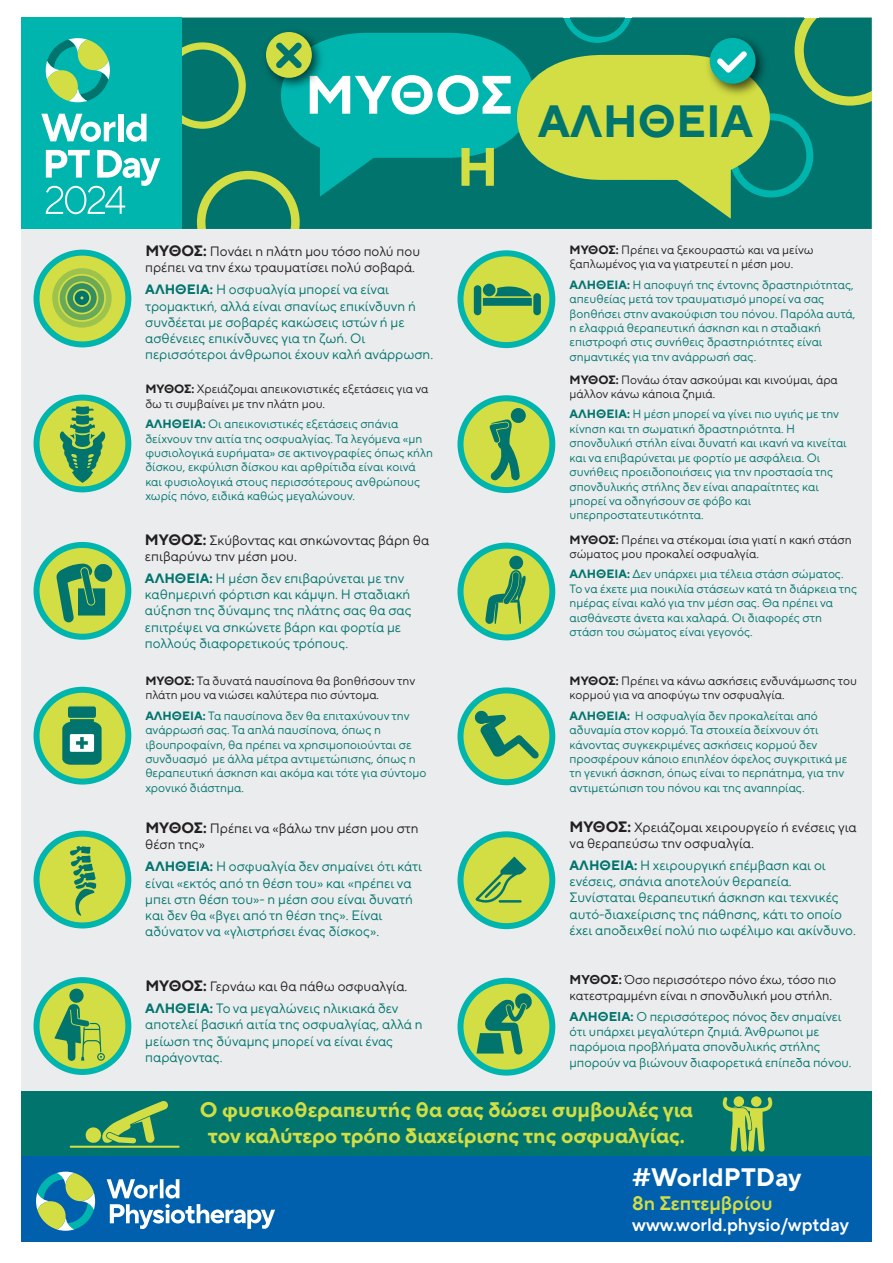
<style>
.page{position:relative;width:893px;height:1263px;background:#fff}
.page>*{position:absolute;margin:0;border:0;box-sizing:border-box;transform-origin:0 0}
.t1{font:700 54px "TT Norms Pro";letter-spacing:-.01em;color:#fff}
.t2{font:700 54px "TT Norms Pro";color:#d2de43}
.t3{font:700 45px "TT Norms Pro";color:#00746d}
.t4{font:700 25.2px "TT Norms Pro";color:#fff}
.t5{font:700 21px/25.2px "TT Norms Pro";color:#d2de43;text-align:center}
.t6{font:600 19.5px "TT Norms Pro";color:#d2de43}
.t7{font:600 18px "TT Norms Pro";color:#fff}
.t8{font:13.5px/16.2px "TT Norms Pro";color:#00746d}
.t9{font:13.5px/16.2px "TT Norms Pro";color:#231f20}
.t10{font:12.75px/15.3px "TT Norms Pro";color:#00746d}
.t11{font:12.75px/15.3px "TT Norms Pro";color:#231f20}
.t12{font:12px/14.4px "TT Norms Pro";color:#00746d}
.t13{font:12px/14.4px "TT Norms Pro";color:#231f20}
.s1{font-weight:700;font-size:15px}
.s2{font-weight:700}
.s3{font-weight:700;color:#00746d}
.s4{color:#00746d}
</style>
<div class="page">
<div style="left:181px;top:18px;width:691px;height:211px;background:#00746d"></div>
<svg style="left:790px;top:17px;width:82px;height:93px"></svg>
<div style="left:197px;top:171px;width:103px;height:103px;border:9px solid #d2de43;border-radius:50%"></div>
<div style="left:729px;top:113px;width:84px;height:84px;border:7px solid #00b5ae;border-radius:50%"></div>
<div style="left:159px;top:42px;width:87px;height:87px;border:7px solid #d2de43;border-radius:50%"></div>
<div style="left:21px;top:18px;width:160px;height:216px;background:#00b5ae"></div>
<svg style="left:46px;top:38px;width:64px;height:64px"></svg>
<svg style="left:41px;top:114px;width:74px;height:28px"></svg>
<div style="left:119px;top:114px;width:5px;height:27px;background:#fff"></div>
<svg style="left:126px;top:114px;width:21px;height:28px"></svg>
<svg style="left:46px;top:150px;width:114px;height:64px"></svg>
<div style="left:21px;top:229px;width:851px;height:868px;background:#eaeced"></div>
<div style="left:21px;top:1091px;width:851px;height:68px;background:#00746d"></div>
<svg style="left:723px;top:1097px;width:49px;height:55px"></svg>
<svg style="left:34px;top:250px;width:97px;height:97px"></svg>
<svg style="left:457px;top:250px;width:98px;height:98px"></svg>
<svg style="left:34px;top:687px;width:97px;height:97px"></svg>
<svg style="left:457px;top:543px;width:98px;height:97px"></svg>
<svg style="left:457px;top:687px;width:98px;height:98px"></svg>
<svg style="left:34px;top:977px;width:97px;height:98px"></svg>
<svg style="left:457px;top:978px;width:98px;height:97px"></svg>
<svg style="left:457px;top:831px;width:98px;height:98px"></svg>
<svg style="left:34px;top:831px;width:97px;height:97px"></svg>
<svg style="left:34px;top:542px;width:97px;height:98px"></svg>
<svg style="left:457px;top:395px;width:98px;height:98px"></svg>
<div style="left:511px;top:408px;width:15px;height:15px;background:#00746d;border-radius:50%"></div>
<svg style="left:34px;top:395px;width:97px;height:97px"></svg>
<img style="left:257px;top:23px;width:19px;height:72px">
<div style="left:266px;top:32px;width:46px;height:46px;background:#d2de43;border-radius:50%"></div>
<hr style="left:70px;top:1146px;width:110px;height:2px;background:#d2de43">
<svg style="left:85px;top:1101px;width:83px;height:43px"></svg>
<svg style="left:276px;top:17px;width:499px;height:202px"></svg>
<div style="left:804px;top:9px;width:15px;height:9px;background:#fff"></div>
<div style="left:21px;top:1156px;width:851px;height:86px;background:#0160ae"></div>
<svg style="left:107px;top:1179px;width:51px;height:19px"></svg>
<svg style="left:160px;top:1179px;width:4px;height:19px"></svg>
<svg style="left:165px;top:1179px;width:14px;height:19px"></svg>
<svg style="left:110px;top:1204px;width:165px;height:25px"></svg>
<svg style="left:36px;top:1172px;width:59px;height:59px"></svg>
<h1 class="t1" style="left:305px;top:55px;width:209px">ΜΥΘΟΣ</h1>
<h1 class="t2" style="left:457px;top:127px;width:44px">Η</h1>
<h2 class="t3" style="left:538px;top:88px;width:217px">ΑΛΗΘΕΙΑ</h2>
<p class="t9" style="left:145px;top:242px;width:276px"><span class="s1">ΜΥΘΟΣ:</span> Πονάει η πλάτη μου τόσο πολύ που πρέπει να την έχω τραυματίσει πολύ σοβαρά.</p>
<p class="t8" style="left:145px;top:280px;width:289px"><span class="s2">ΑΛΗΘΕΙΑ:</span> Η οσφυαλγία μπορεί να είναι τρομακτική, αλλά είναι σπανίως επικίνδυνη ή συνδέεται με σοβαρές κακώσεις ιστών ή με ασθένειες επικίνδυνες για τη ζωή. Οι περισσότεροι άνθρωποι έχουν καλή ανάρρωση.</p>
<p class="t13" style="left:145px;top:381px;width:285px"><span class="s2">ΜΥΘΟΣ:</span> Χρειάζομαι απεικονιστικές εξετάσεις για να δω τι συμβαίνει με την πλάτη μου.</p>
<p class="t12" style="left:145px;top:416px;width:289px"><span class="s2">ΑΛΗΘΕΙΑ:</span> Οι απεικονιστικές εξετάσεις σπάνια δείχνουν την αιτία της οσφυαλγίας. Τα λεγόμενα «μη φυσιολογικά ευρήματα» σε ακτινογραφίες όπως κήλη δίσκου, εκφύλιση δίσκου και αρθρίτιδα είναι κοινά και φυσιολογικά στους περισσότερους ανθρώπους χωρίς πόνο, ειδικά καθώς μεγαλώνουν.</p>
<p class="t9" style="left:145px;top:531px;width:286px"><span class="s1">ΜΥΘΟΣ:</span> Σκύβοντας και σηκώνοντας βάρη θα επιβαρύνω την μέση μου.</p>
<p class="t8" style="left:145px;top:569px;width:268px"><span class="s2">ΑΛΗΘΕΙΑ:</span> Η μέση δεν επιβαρύνεται με την καθημερινή φόρτιση και κάμψη. Η σταδιακή αύξηση της δύναμης της πλάτης σας θα σας επιτρέψει να σηκώνετε βάρη και φορτία με πολλούς διαφορετικούς τρόπους.</p>
<p class="t13" style="left:145px;top:673px;width:271px"><span class="s2">ΜΥΘΟΣ:</span> Τα δυνατά παυσίπονα θα βοηθήσουν την πλάτη μου να νιώσει καλύτερα πιο σύντομα.</p>
<p class="t12" style="left:145px;top:707px;width:282px"><span class="s2">ΑΛΗΘΕΙΑ:</span> Τα παυσίπονα δεν θα επιταχύνουν την ανάρρωσή σας. Τα απλά παυσίπονα, όπως η ιβουπροφαίνη, θα πρέπει να χρησιμοποιούνται σε συνδυασμό με άλλα μέτρα αντιμετώπισης, όπως η θεραπευτική άσκηση και ακόμα και τότε για σύντομο χρονικό διάστημα.</p>
<p class="t9" style="left:145px;top:819px;width:275px"><span class="s1">ΜΥΘΟΣ:</span> Πρέπει να «βάλω την μέση μου στη θέση της»</p>
<p class="t8" style="left:145px;top:857px;width:278px"><span class="s2">ΑΛΗΘΕΙΑ:</span> Η οσφυαλγία δεν σημαίνει ότι κάτι είναι «εκτός από τη θέση του» και «πρέπει να μπει στη θέση του»- η μέση σου είναι δυνατή και δεν θα «βγει από τη θέση της». Είναι αδύνατον να «γλιστρήσει ένας δίσκος».</p>
<p class="t13" style="left:570px;top:242px;width:246px"><span class="s2">ΜΥΘΟΣ:</span> Πρέπει να ξεκουραστώ και να μείνω ξαπλωμένος για να γιατρευτεί η μέση μου.</p>
<p class="t12" style="left:570px;top:276px;width:287px"><span class="s2">ΑΛΗΘΕΙΑ:</span> Η αποφυγή της έντονης δραστηριότητας, απευθείας μετά τον τραυματισμό μπορεί να σας βοηθήσει στην ανακούφιση του πόνου. Παρόλα αυτά, η ελαφριά θεραπευτική άσκηση και η σταδιακή επιστροφή στις συνήθεις δραστηριότητες είναι σημαντικές για την ανάρρωσή σας.</p>
<p class="t13" style="left:570px;top:371px;width:270px"><span class="s2">ΜΥΘΟΣ:</span> Πονάω όταν ασκούμαι και κινούμαι, άρα μάλλον κάνω κάποια ζημιά.</p>
<p class="t12" style="left:570px;top:406px;width:279px"><span class="s2">ΑΛΗΘΕΙΑ:</span> Η μέση μπορεί να γίνει πιο υγιής με την κίνηση και τη σωματική δραστηριότητα. Η σπονδυλική στήλη είναι δυνατή και ικανή να κινείται και να επιβαρύνεται με φορτίο με ασφάλεια. Οι συνήθεις προειδοποιήσεις για την προστασία της σπονδυλικής στήλης δεν είναι απαραίτητες και μπορεί να οδηγήσουν σε φόβο και υπερπροστατευτικότητα.</p>
<p class="t13" style="left:570px;top:531px;width:284px"><span class="s2">ΜΥΘΟΣ:</span> Πρέπει να στέκομαι ίσια γιατί η κακή στάση σώματος μου προκαλεί οσφυαλγία.</p>
<p class="t12" style="left:570px;top:566px;width:289px"><span class="s2">ΑΛΗΘΕΙΑ:</span> Δεν υπάρχει μια τέλεια στάση σώματος.<br>Το να έχετε μια ποικιλία στάσεων κατά τη διάρκεια της ημέρας είναι καλό για την μέση σας. Θα πρέπει να αισθάνεστε άνετα και χαλαρά. Οι διαφορές στη στάση του σώματος είναι γεγονός.</p>
<p class="t13" style="left:570px;top:673px;width:289px"><span class="s2">ΜΥΘΟΣ:</span> Πρέπει να κάνω ασκήσεις ενδυνάμωσης του κορμού για να αποφύγω την οσφυαλγία.</p>
<p class="t12" style="left:570px;top:707px;width:279px"><span class="s2">ΑΛΗΘΕΙΑ:</span> Η οσφυαλγία δεν προκαλείται από αδυναμία στον κορμό. Τα στοιχεία δείχνουν ότι κάνοντας συγκεκριμένες ασκήσεις κορμού δεν προσφέρουν κάποιο επιπλέον όφελος συγκριτικά με τη γενική άσκηση, όπως είναι το περπάτημα, για την αντιμετώπιση του πόνου και της αναπηρίας.</p>
<p class="t9" style="left:570px;top:818px;width:289px"><span class="s1">ΜΥΘΟΣ:</span> Χρειάζομαι χειρουργείο ή ενέσεις για να θεραπεύσω την οσφυαλγία.</p>
<p class="t8" style="left:570px;top:856px;width:288px"><span class="s2">ΑΛΗΘΕΙΑ:</span> Η χειρουργική επέμβαση και οι ενέσεις, σπάνια αποτελούν θεραπεία.<br>Συνίσταται θεραπευτική άσκηση και τεχνικές αυτό-διαχείρισης της πάθησης, κάτι το οποίο έχει αποδειχθεί πολύ πιο ωφέλιμο και ακίνδυνο.</p>
<p class="t11" style="left:570px;top:971px;width:268px"><span class="s2">ΜΥΘΟΣ:</span> Όσο περισσότερο πόνο έχω, τόσο πιο κατεστραμμένη είναι η σπονδυλική μου στήλη.</p>
<p class="t10" style="left:570px;top:1008px;width:284px"><span class="s2">ΑΛΗΘΕΙΑ:</span> Ο περισσότερος πόνος δεν σημαίνει ότι υπάρχει μεγαλύτερη ζημιά. Άνθρωποι με παρόμοια προβλήματα σπονδυλικής στήλης μπορούν να βιώνουν διαφορετικά επίπεδα πόνου.</p>
<h3 class="t5" style="left:200px;top:1096px;width:495px">Ο φυσικοθεραπευτής θα σας δώσει συμβουλές για τον καλύτερο τρόπο διαχείρισης της οσφυαλγίας.</h3>
<p class="t9" style="left:145px;top:974px;width:264px;line-height:22.2px"><span class="s1">ΜΥΘΟΣ:</span> Γερνάω και θα πάθω οσφυαλγία.<br><span class="s3">ΑΛΗΘΕΙΑ:</span> <span class="s4">Το να μεγαλώνεις ηλικιακά δεν</span></p>
<p class="t8" style="left:145px;top:1015px;width:279px">αποτελεί βασική αιτία της οσφυαλγίας, αλλά η μείωση της δύναμης μπορεί να είναι ένας παράγοντας.</p>
<h3 class="t4" style="left:632px;top:1158px;width:171px">#WorldPTDay</h3>
<h3 class="t6" style="left:632px;top:1188px;width:142px">8η Σεπτεμβρίου</h3>
<h3 class="t7" style="left:632px;top:1211px;width:218px">www.world.physio/wptday</h3>
</div>
